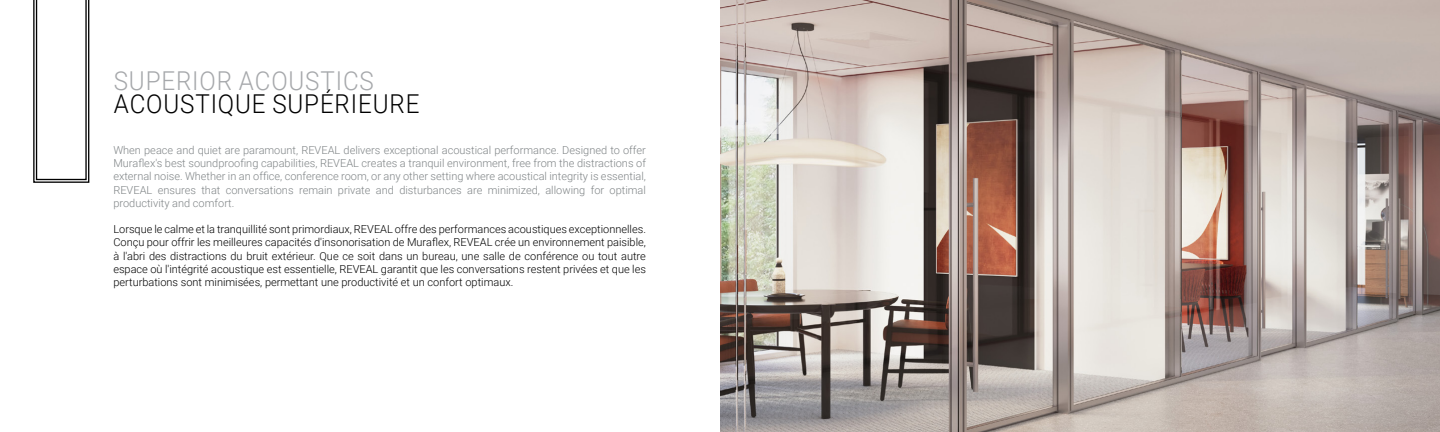
<style>
.page{position:relative;width:1440px;height:432px;background:#fff}
.page>*{position:absolute;margin:0;border:0;box-sizing:border-box;transform-origin:0 0}
.t1{font:300 26px "Roboto";letter-spacing:.035em;color:#000;scale:.93 1}
.t2{font:300 26px "Roboto";letter-spacing:.035em;color:#a6a8ab;scale:.93 1}
.t3{font:300 11px/13.2px "Roboto";color:#000;text-align:justify}
.t4{font:300 11px/13.2px "Roboto";color:#808587;text-align:justify}
</style>
<div class="page">
<img style="left:720px;top:0;width:720px;height:432px">
<svg style="left:33px;top:0;width:57px;height:183px"></svg>
<h1 class="t2" style="left:114px;top:63px;width:281px">SUPERIOR ACOUSTICS</h1>
<h1 class="t1" style="left:114px;top:86px;width:330px">ACOUSTIQUE SUPÉRIEURE</h1>
<p class="t4" style="left:113px;top:143px;width:534px">When peace and quiet are paramount, REVEAL delivers exceptional acoustical performance. Designed to offer Muraflex's best soundproofing capabilities, REVEAL creates a tranquil environment, free from the distractions of external noise. Whether in an office, conference room, or any other setting where acoustical integrity is essential, REVEAL ensures that conversations remain private and disturbances are minimized, allowing for optimal productivity and comfort.</p>
<p class="t3" style="left:113px;top:222px;width:534px">Lorsque le calme et la tranquillité sont primordiaux, REVEAL offre des performances acoustiques exceptionnelles.<br>Conçu pour offrir les meilleures capacités d'insonorisation de Muraflex, REVEAL crée un environnement paisible, à l'abri des distractions du bruit extérieur. Que ce soit dans un bureau, une salle de conférence ou tout autre espace où l'intégrité acoustique est essentielle, REVEAL garantit que les conversations restent privées et que les perturbations sont minimisées, permettant une productivité et un confort optimaux.</p>
</div>
